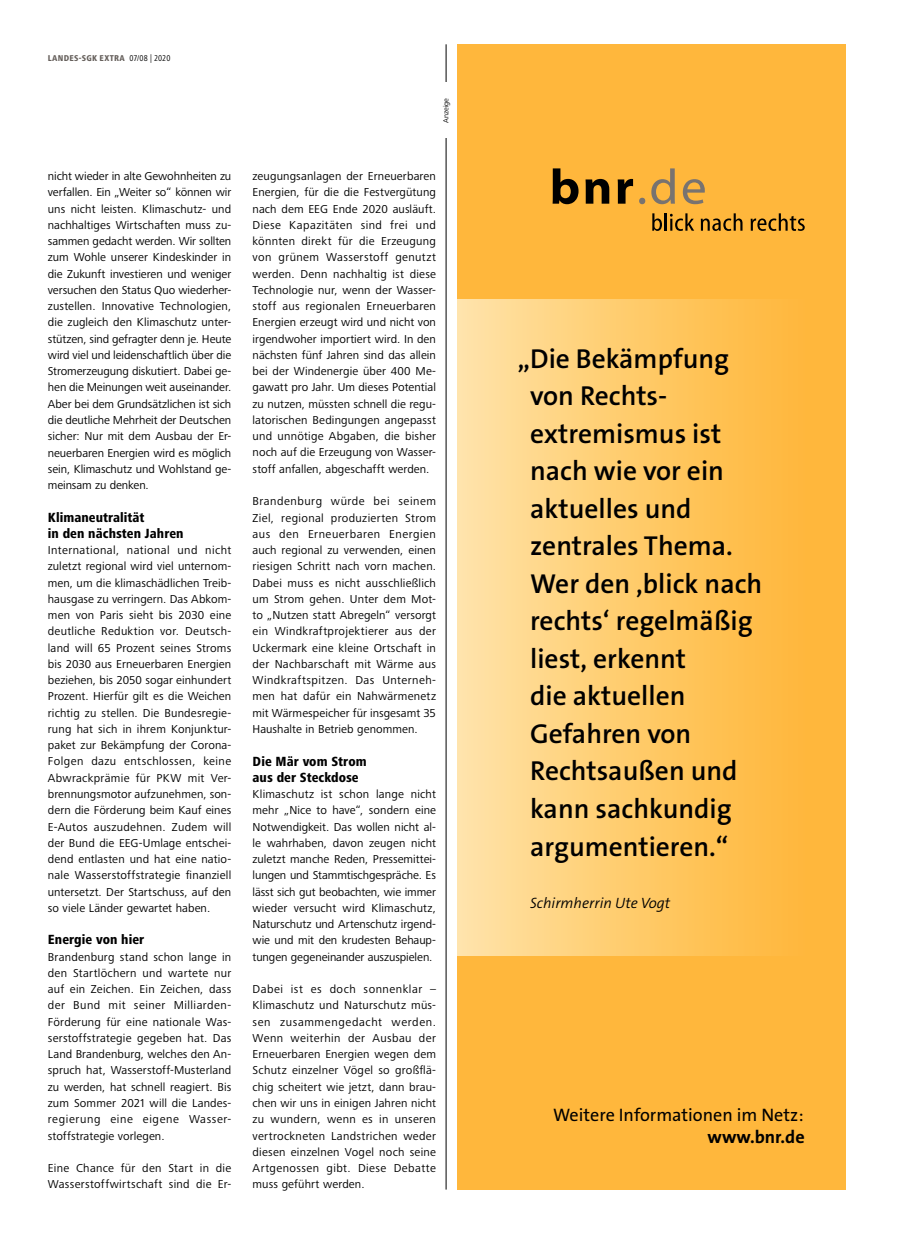
<style>
.page{position:relative;width:904px;height:1241px;background:#fff}
.page>*{position:absolute;margin:0;border:0;box-sizing:border-box;transform-origin:0 0}
.t1{font:600 27.5px/37.5px "The Sans B6";color:#000}
.t2{font:18.12px/21.8px "The Sans B5 Plain";color:#000;text-align:right}
.t3{font:italic 300 15px "The Sans B4";color:#000}
._04_Zwischenüberschr{font:800 condensed 13.75px/16.2px "Frutiger Next Pro";letter-spacing:.005em;color:#000}
._03_Fliess_Block{font:11.88px/16.2px "Frutiger Next Pro";letter-spacing:.005em;color:#000;text-align:justify}
._03_Fliess_Block-2{font:11.88px/16.2px "Frutiger Next Pro";letter-spacing:.025em;color:#000}
.Fusszeile_N{font:800 condensed 8.75px "Frutiger Next Pro";letter-spacing:.03em;color:#66605c}
.t4{font:7.5px "Frutiger Next Pro";color:#000}
.s1{font-weight:400;color:#000}
.s2{font-family:"The Sans B7";font-weight:700}
</style>
<div class="page">
<div style="left:457px;top:44px;width:388px;height:1145px;background:#ffb73c"></div>
<svg style="left:652px;top:213px;width:10px;height:18px"></svg>
<hr style="left:664px;top:213px;width:3px;height:18px;background:#000">
<svg style="left:670px;top:213px;width:24px;height:18px"></svg>
<svg style="left:700px;top:213px;width:42px;height:18px"></svg>
<svg style="left:750px;top:213px;width:54px;height:18px"></svg>
<svg style="left:552px;top:168px;width:26px;height:36px"></svg>
<svg style="left:585px;top:179px;width:24px;height:25px"></svg>
<svg style="left:617px;top:179px;width:16px;height:25px"></svg>
<svg style="left:639px;top:198px;width:6px;height:6px"></svg>
<svg style="left:651px;top:168px;width:24px;height:36px"></svg>
<svg style="left:683px;top:179px;width:21px;height:25px"></svg>
<div style="left:457px;top:299px;width:347px;height:656px;background:linear-gradient(to right,#ffe3a7,#ffb637)"></div>
<hr style="left:446px;top:44px;width:1px;height:1145px;background:#000">
<div style="left:441px;top:83px;width:11px;height:55px;background:#fff"></div>
<p class="Fusszeile_N" style="left:48px;top:53px;width:124px">LANDES-SGK EXTRA <span class="s1">07/08 | 2020</span></p>
<p class="_03_Fliess_Block" style="left:48px;top:168px;width:185px">nicht wieder in alte Gewohnheiten zu verfallen. Ein „Weiter so“ können wir uns nicht leisten. Klimaschutz- und nachhaltiges Wirtschaften muss zu&shy;sammen gedacht werden. Wir sollten zum Wohle unserer Kindeskinder in die Zukunft investieren und weniger versuchen den Status Quo wiederher&shy;zustellen. Innovative Technologien, die zugleich den Klimaschutz unter&shy;stützen, sind gefragter denn je. Heute wird viel und leidenschaftlich über die Stromerzeugung diskutiert. Dabei ge&shy;hen die Meinungen weit auseinander.<br>Aber bei dem Grundsätzlichen ist sich die deutliche Mehrheit der Deutschen sicher: Nur mit dem Ausbau der Er&shy;neuerbaren Energien wird es möglich sein, Klimaschutz und Wohlstand ge&shy;meinsam zu denken.</p>
<p class="_04_Zwischenüberschr" style="left:48px;top:509px;width:98px">Klimaneutralität</p>
<p class="_04_Zwischenüberschr" style="left:48px;top:525px;width:137px">in den nächsten Jahren</p>
<p class="_03_Fliess_Block" style="left:48px;top:542px;width:185px">International, national und nicht zuletzt regional wird viel unternom&shy;men, um die klimaschädlichen Treib&shy;hausgase zu verringern. Das Abkom&shy;men von Paris sieht bis 2030 eine deutliche Reduktion vor. Deutsch&shy;land will 65 Prozent seines Stroms bis 2030 aus Erneuerbaren Energien beziehen, bis 2050 sogar einhundert Prozent. Hierfür gilt es die Weichen richtig zu stellen. Die Bundesregie&shy;rung hat sich in ihrem Konjunktur&shy;paket zur Bekämpfung der Corona-Folgen dazu entschlossen, keine Abwrackprämie für PKW mit Ver&shy;brennungsmotor aufzunehmen, son&shy;dern die Förderung beim Kauf eines E-Autos auszudehnen. Zudem will der Bund die EEG-Umlage entschei&shy;dend entlasten und hat eine natio&shy;nale Wasserstoffstrategie finanziell untersetzt. Der Startschuss, auf den so viele Länder gewartet haben.</p>
<p class="_04_Zwischenüberschr" style="left:48px;top:931px;width:98px">Energie von hier</p>
<p class="_03_Fliess_Block" style="left:48px;top:948px;width:185px">Brandenburg stand schon lange in den Startlöchern und wartete nur auf ein Zeichen. Ein Zeichen, dass der Bund mit seiner Milliarden-Förderung für eine nationale Was&shy;serstoffstrategie gegeben hat. Das Land Brandenburg, welches den An&shy;spruch hat, Wasserstoff-Musterland zu werden, hat schnell reagiert. Bis zum Sommer 2021 will die Landes&shy;regierung eine eigene Wasser&shy;stoffstrategie vorlegen.</p>
<p class="_03_Fliess_Block-2" style="left:48px;top:1159px;width:185px">Eine Chance für den Start in die<br>Wasserstoffwirtschaft sind die Er-</p>
<p class="t4" style="left:441px;top:123px;width:27px;rotate:-90deg">Anzeige</p>
<p class="_03_Fliess_Block" style="left:252px;top:168px;width:185px">zeugungsanlagen der Erneuerbaren Energien, für die die Festvergütung nach dem EEG Ende 2020 ausläuft.<br>Diese Kapazitäten sind frei und könnten direkt für die Erzeugung von grünem Wasserstoff genutzt werden. Denn nachhaltig ist diese Technologie nur, wenn der Wasser&shy;stoff aus regionalen Erneuerbaren Energien erzeugt wird und nicht von irgendwoher importiert wird. In den nächsten fünf Jahren sind das allein bei der Windenergie über 400 Me&shy;gawatt pro Jahr. Um dieses Potential zu nutzen, müssten schnell die regu&shy;latorischen Bedingungen angepasst und unnötige Abgaben, die bisher noch auf die Erzeugung von Wasser&shy;stoff anfallen, abgeschafft werden.</p>
<p class="_03_Fliess_Block" style="left:252px;top:493px;width:185px">Brandenburg würde bei seinem Ziel, regional produzierten Strom aus den Erneuerbaren Energien auch regional zu verwenden, einen riesigen Schritt nach vorn machen.<br>Dabei muss es nicht ausschließlich um Strom gehen. Unter dem Mot&shy;to „Nutzen statt Abregeln“ versorgt ein Windkraftprojektierer aus der Uckermark eine kleine Ortschaft in der Nachbarschaft mit Wärme aus Windkraftspitzen. Das Unterneh&shy;men hat dafür ein Nahwärmenetz mit Wärmespeicher für insgesamt 35<br>Haushalte in Betrieb genommen.</p>
<p class="_04_Zwischenüberschr" style="left:252px;top:752px;width:116px">Die Mär vom Strom aus der Steckdose</p>
<p class="_03_Fliess_Block" style="left:252px;top:785px;width:185px">Klimaschutz ist schon lange nicht mehr „Nice to have“, sondern eine Notwendigkeit. Das wollen nicht al&shy;le wahrhaben, davon zeugen nicht zuletzt manche Reden, Pressemittei&shy;lungen und Stammtischgespräche. Es lässt sich gut beobachten, wie immer wieder versucht wird Klimaschutz, Naturschutz und Artenschutz irgend&shy;wie und mit den krudesten Behaup&shy;tungen gegeneinander auszuspielen.</p>
<p class="_03_Fliess_Block" style="left:252px;top:980px;width:185px">Dabei ist es doch sonnenklar – Klimaschutz und Naturschutz müs&shy;sen zusammengedacht werden.<br>Wenn weiterhin der Ausbau der Erneuerbaren Energien wegen dem Schutz einzelner Vögel so großflä&shy;chig scheitert wie jetzt, dann brau&shy;chen wir uns in einigen Jahren nicht zu wundern, wenn es in unseren vertrockneten Landstrichen weder diesen einzelnen Vogel noch seine Artgenossen gibt. Diese Debatte muss geführt werden.</p>
<p class="t1" style="left:530px;top:340px;width:234px;text-indent:-13px">„ Die Bekämpfung von Rechts&shy;extremismus ist nach wie vor ein aktuelles und zentrales Thema.<br>Wer den ,blick nach rechts‘ regelmäßig liest, erkennt<br>die aktuellen<br>Gefahren von<br>Rechtsaußen und kann sachkundig argumentieren.“</p>
<p class="t3" style="left:530px;top:894px;width:142px">Schirmherrin Ute Vogt</p>
<p class="t2" style="left:553px;top:1104px;width:253px">Weitere Informationen im Netz: <span class="s2">www.bnr.de</span></p>
</div>
